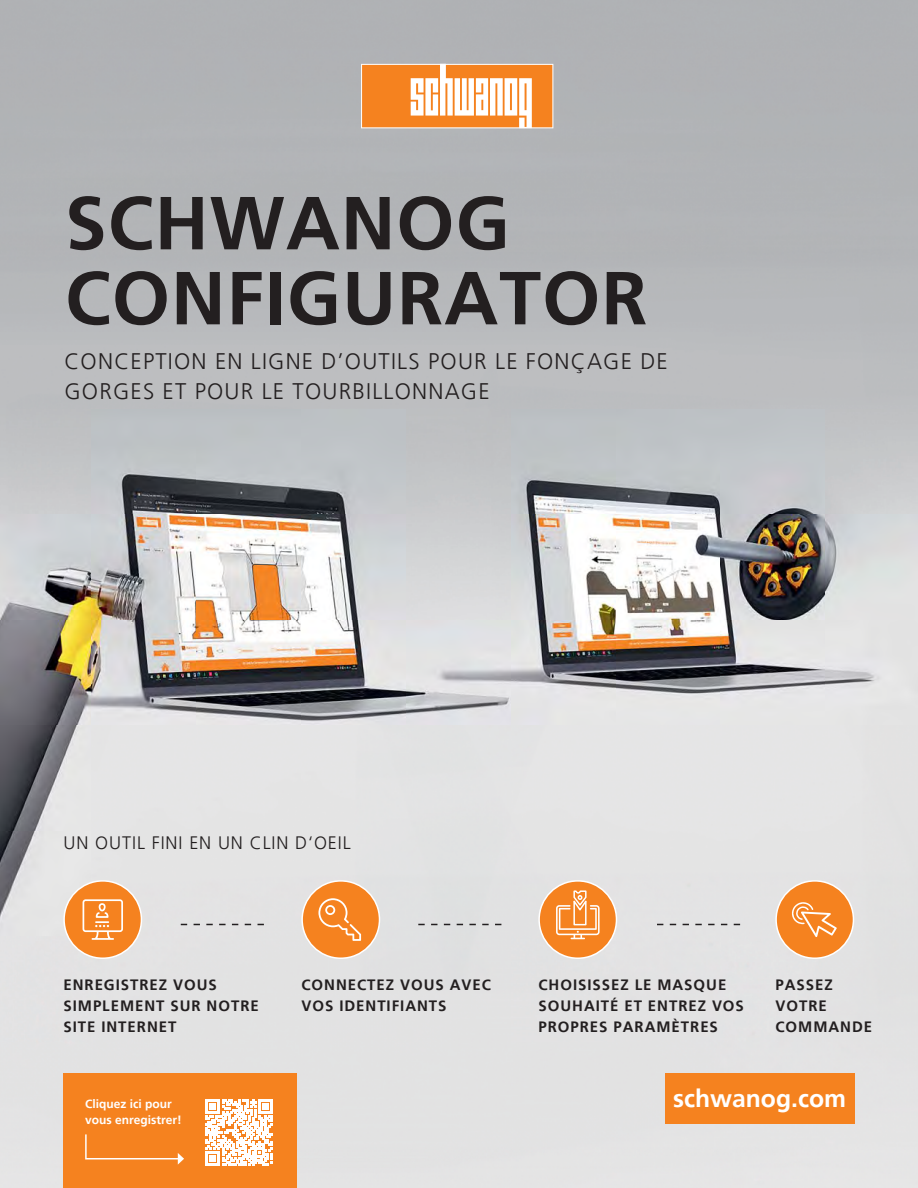
<style>
.page{position:relative;width:918px;height:1188px;background:#fff}
.page>*{position:absolute;margin:0;border:0;box-sizing:border-box;transform-origin:0 0}
.t1{font:700 75px/75px "Frutiger LT Std";letter-spacing:.015em;color:#231f20}
.t2{font:700 24.75px "Frutiger LT Std";color:#fff}
.t3{font:300 22.5px/30.9px "Frutiger LT Std";letter-spacing:.055em;color:#231f20}
.t4{font:300 18px "Frutiger LT Std";letter-spacing:.055em;color:#231f20}
.t5{font:700 15px/21px "Frutiger LT Std";letter-spacing:.065em;color:#231f20}
.t6{font:700 12px/16.5px "Frutiger LT Std";color:#fff}
</style>
<div class="page">
<img style="left:0;top:0;width:918px;height:1188px">
<div style="left:665px;top:1073px;width:189px;height:51px;background:#f5821f"></div>
<svg style="left:361px;top:64px;width:192px;height:64px"></svg>
<div style="left:63px;top:1073px;width:234px;height:115px;background:#f5821f"></div>
<svg style="left:85px;top:1134px;width:99px;height:31px"></svg>
<div style="left:64px;top:881px;width:77px;height:77px;background:#f5821f;border-radius:50%"></div>
<div style="left:63px;top:880px;width:79px;height:79px;border:2px solid #fff;border-radius:50%"></div>
<svg style="left:83px;top:899px;width:40px;height:41px"></svg>
<div style="left:302px;top:881px;width:78px;height:77px;background:#f5821f;border-radius:50%"></div>
<div style="left:301px;top:880px;width:79px;height:79px;border:2px solid #fff;border-radius:50%"></div>
<svg style="left:318px;top:898px;width:43px;height:43px"></svg>
<div style="left:776px;top:881px;width:77px;height:77px;background:#f5821f;border-radius:50%"></div>
<div style="left:775px;top:880px;width:79px;height:79px;border:2px solid #fff;border-radius:50%"></div>
<svg style="left:791px;top:902px;width:46px;height:35px"></svg>
<svg style="left:181px;top:924px;width:83px;height:1px"></svg>
<svg style="left:418px;top:924px;width:83px;height:1px"></svg>
<svg style="left:657px;top:924px;width:83px;height:1px"></svg>
<div style="left:539px;top:881px;width:77px;height:77px;background:#f5821f;border-radius:50%"></div>
<div style="left:538px;top:880px;width:79px;height:79px;border:2px solid #fff;border-radius:50%"></div>
<svg style="left:556px;top:890px;width:44px;height:49px"></svg>
<svg style="left:206px;top:1099px;width:66px;height:66px"></svg>
<h1 class="t1" style="left:65px;top:193px;width:584px">SCHWANOG<br>CONFIGURATOR</h1>
<h3 class="t3" style="left:64px;top:347px;width:605px">CONCEPTION EN LIGNE D’OUTILS POUR LE FONÇAGE DE<br>GORGES ET POUR LE TOURBILLONNAGE</h3>
<p class="t4" style="left:63px;top:836px;width:289px">UN OUTIL FINI EN UN CLIN D‘OEIL</p>
<p class="t5" style="left:63px;top:975px;width:197px">ENREGISTREZ VOUS<br>SIMPLEMENT SUR NOTRE<br>SITE INTERNET</p>
<p class="t5" style="left:302px;top:975px;width:191px">CONNECTEZ VOUS AVEC<br>VOS IDENTIFIANTS</p>
<p class="t5" style="left:539px;top:975px;width:207px">CHOISISSEZ LE MASQUE<br>SOUHAITÉ ET ENTREZ VOS<br>PROPRES PARAMÈTRES</p>
<p class="t5" style="left:775px;top:975px;width:98px">PASSEZ<br>VOTRE<br>COMMANDE</p>
<p class="t6" style="left:85px;top:1097px;width:98px">Cliquez ici pour vous enregistrer!</p>
<h2 class="t2" style="left:673px;top:1088px;width:175px">schwanog.com</h2>
</div>
